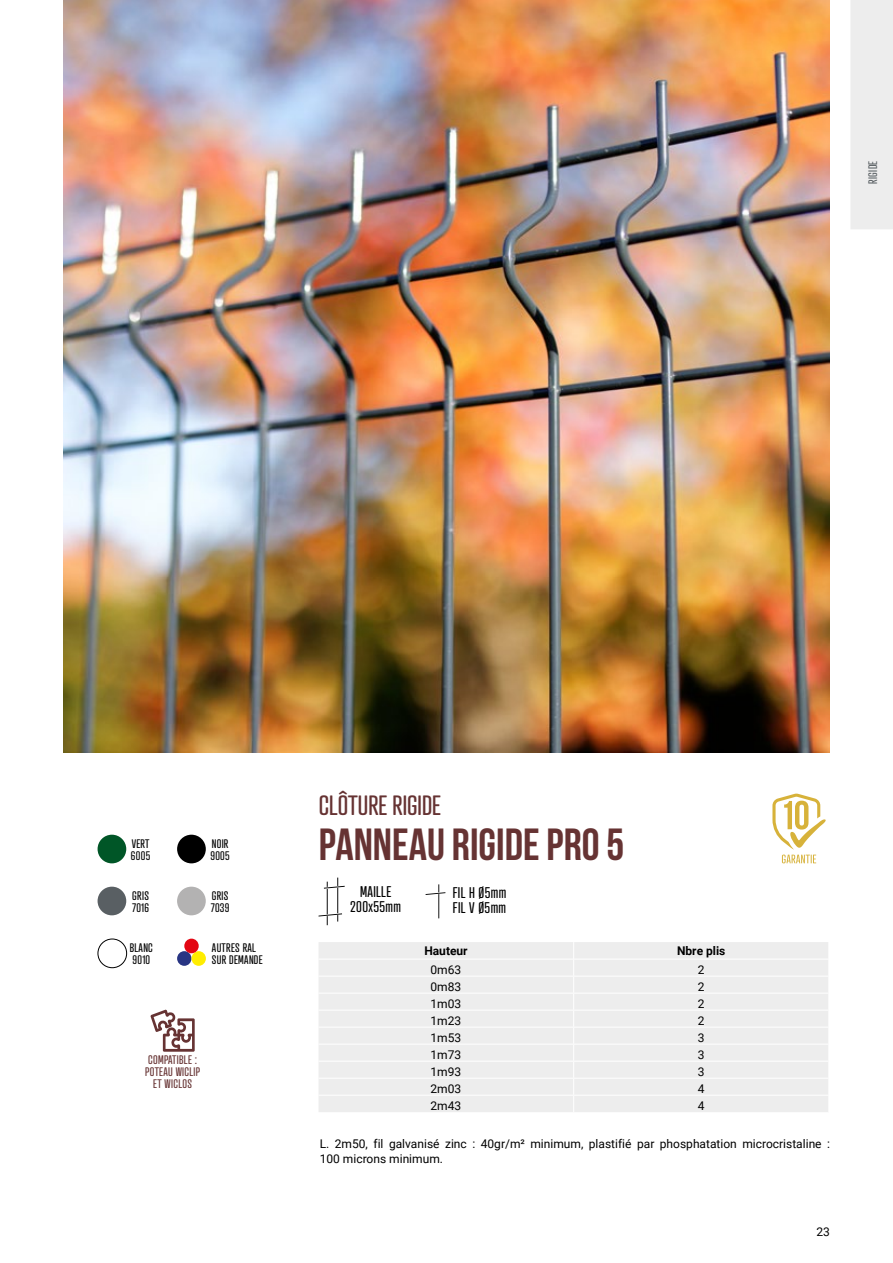
<style>
.page{position:relative;width:893px;height:1263px;background:#fff}
.page>*{position:absolute;margin:0;border:0;box-sizing:border-box;transform-origin:0 0}
.t1{font:700 45px "Bebas Neue";color:#633}
.t2{font:27px "Atrament";color:#633}
.t3{font:15px/15px "Atrament";letter-spacing:.025em;color:#000;text-align:center}
.t4{font:12px/14.4px "Roboto";color:#000}
.t5{font:12px/12px "Atrament";letter-spacing:.025em;color:#000}
.t6{font:12px/12px "Atrament";letter-spacing:.025em;color:#633;text-align:center}
.t7{font:700 12px "Roboto";color:#000}
.t8{font:12px "Atrament";letter-spacing:.025em;color:#595f63}
</style>
<div class="page">
<div style="left:851px;top:0;width:42px;height:229px;background:#ededed"></div>
<img style="left:64px;top:0;width:765px;height:753px">
<div style="left:319px;top:942px;width:509px;height:170px;background:#ededed"></div>
<hr style="left:319px;top:976px;width:255px;height:1px;background:#fff">
<hr style="left:574px;top:976px;width:255px;height:1px;background:#fff">
<hr style="left:319px;top:993px;width:255px;height:1px;background:#fff">
<hr style="left:574px;top:993px;width:255px;height:1px;background:#fff">
<hr style="left:319px;top:1010px;width:255px;height:1px;background:#fff">
<hr style="left:574px;top:1010px;width:255px;height:1px;background:#fff">
<hr style="left:319px;top:1027px;width:255px;height:1px;background:#fff">
<hr style="left:574px;top:1027px;width:255px;height:1px;background:#fff">
<hr style="left:319px;top:1044px;width:255px;height:1px;background:#fff">
<hr style="left:574px;top:1044px;width:255px;height:1px;background:#fff">
<hr style="left:319px;top:1061px;width:255px;height:1px;background:#fff">
<hr style="left:574px;top:1061px;width:255px;height:1px;background:#fff">
<hr style="left:319px;top:1078px;width:255px;height:1px;background:#fff">
<hr style="left:574px;top:1078px;width:255px;height:1px;background:#fff">
<hr style="left:319px;top:1095px;width:255px;height:1px;background:#fff">
<hr style="left:574px;top:1095px;width:255px;height:1px;background:#fff">
<svg style="left:573px;top:942px;width:1px;height:170px"></svg>
<hr style="left:319px;top:959px;width:255px;height:1px;background:#fff">
<hr style="left:574px;top:959px;width:255px;height:1px;background:#fff">
<div style="left:98px;top:835px;width:28px;height:28px;background:#005627;border-radius:50%"></div>
<div style="left:177px;top:835px;width:29px;height:28px;background:#000;border-radius:50%"></div>
<div style="left:98px;top:887px;width:28px;height:28px;background:#595f63;border-radius:50%"></div>
<div style="left:177px;top:887px;width:29px;height:28px;background:#b3b2b2;border-radius:50%"></div>
<div style="left:98px;top:939px;width:29px;height:29px;border:1px solid #000;border-radius:50%"></div>
<div style="left:177px;top:951px;width:14px;height:15px;background:#283583;border-radius:50%"></div>
<div style="left:191px;top:951px;width:15px;height:15px;background:#ffed00;border-radius:50%"></div>
<div style="left:184px;top:939px;width:15px;height:14px;background:#e30613;border-radius:50%"></div>
<svg style="left:319px;top:877px;width:26px;height:48px"></svg>
<svg style="left:426px;top:884px;width:19px;height:34px"></svg>
<svg style="left:150px;top:1009px;width:45px;height:43px"></svg>
<svg style="left:772px;top:794px;width:54px;height:69px"></svg>
<p class="t8" style="left:865px;top:184px;width:25px;rotate:-90deg">RIGIDE</p>
<p class="t5" style="left:131px;top:837px;width:21px">VERT<br>6005</p>
<p class="t5" style="left:210px;top:837px;width:21px">NOIR<br>9005</p>
<p class="t5" style="left:132px;top:889px;width:19px">GRIS<br>7016</p>
<p class="t5" style="left:211px;top:889px;width:20px">GRIS<br>7039</p>
<p class="t5" style="left:130px;top:941px;width:25px">BLANC<br>9010</p>
<p class="t5" style="left:212px;top:942px;width:52px">AUTRES RAL<br>SUR DEMANDE</p>
<p class="t6" style="left:145px;top:1053px;width:56px">COMPATIBLE :<br>POTEAU WICLIP<br>ET WICLOS</p>
<h2 class="t2" style="left:319px;top:789px;width:124px">CLÔTURE RIGIDE</h2>
<h1 class="t1" style="left:319px;top:819px;width:307px">PANNEAU RIGIDE PRO 5</h1>
<p class="t3" style="left:350px;top:884px;width:53px">MAILLE<br>200x55mm</p>
<p class="t3" style="left:453px;top:885px;width:55px;text-align:left">FIL H Ø5mm<br>FIL V Ø5mm</p>
<p class="t7" style="left:424px;top:942px;width:45px">Hauteur</p>
<p class="t7" style="left:677px;top:942px;width:50px">Nbre plis</p>
<p class="t4" style="left:431px;top:962px;width:32px">0m63</p>
<p class="t4" style="left:698px;top:962px;width:8px">2</p>
<p class="t4" style="left:431px;top:979px;width:32px">0m83</p>
<p class="t4" style="left:698px;top:979px;width:8px">2</p>
<p class="t4" style="left:431px;top:996px;width:32px">1m03</p>
<p class="t4" style="left:698px;top:996px;width:8px">2</p>
<p class="t4" style="left:431px;top:1013px;width:32px">1m23</p>
<p class="t4" style="left:698px;top:1013px;width:8px">2</p>
<p class="t4" style="left:431px;top:1030px;width:32px">1m53</p>
<p class="t4" style="left:698px;top:1030px;width:8px">3</p>
<p class="t4" style="left:431px;top:1047px;width:32px">1m73</p>
<p class="t4" style="left:698px;top:1047px;width:8px">3</p>
<p class="t4" style="left:431px;top:1064px;width:32px">1m93</p>
<p class="t4" style="left:698px;top:1064px;width:8px">3</p>
<p class="t4" style="left:431px;top:1081px;width:32px">2m03</p>
<p class="t4" style="left:698px;top:1081px;width:8px">4</p>
<p class="t4" style="left:431px;top:1098px;width:32px">2m43</p>
<p class="t4" style="left:698px;top:1098px;width:8px">4</p>
<p class="t4" style="left:320px;top:1136px;width:512px">L. 2m50, fil galvanisé zinc : 40gr/m² minimum, plastifié par phosphatation microcristaline :<br>100 microns minimum.</p>
<p class="t4" style="left:817px;top:1224px;width:15px">23</p>
</div>
